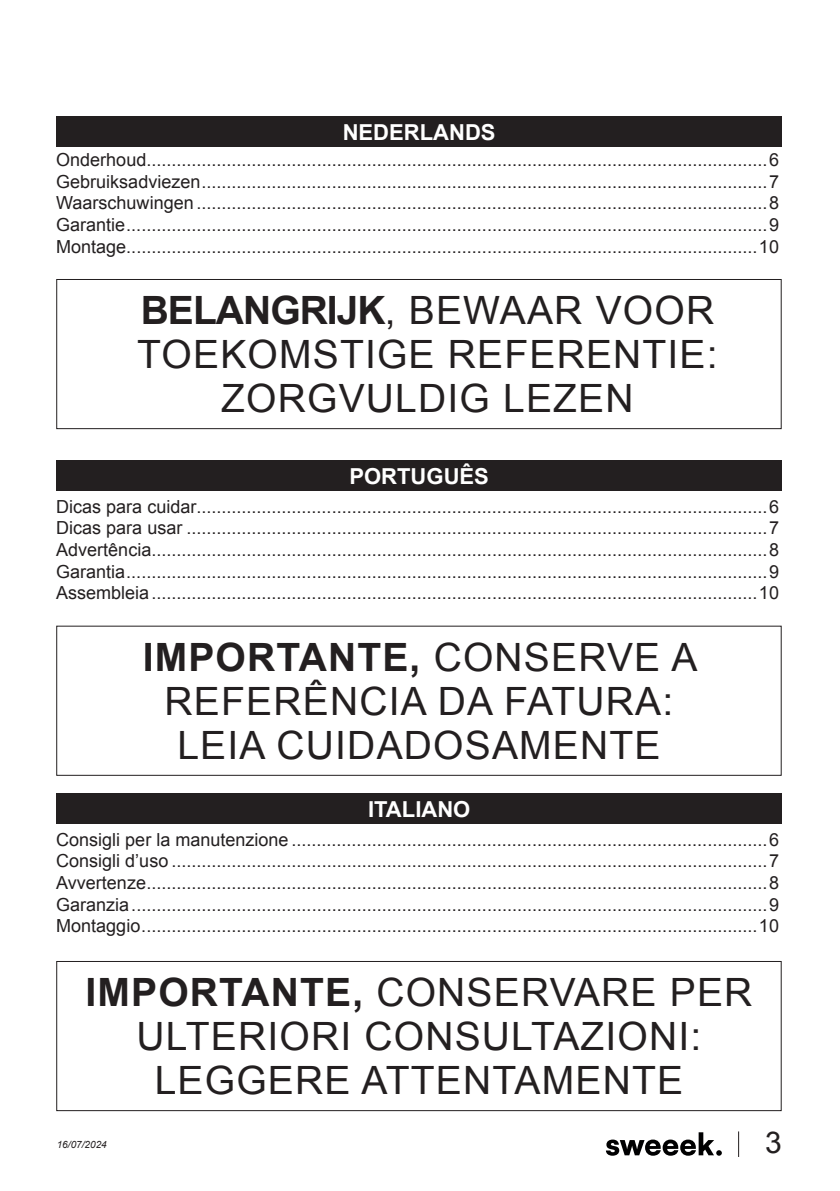
<style>
.page{position:relative;width:840px;height:1191px;background:#fff}
.page>*{position:absolute;margin:0;border:0;box-sizing:border-box;transform-origin:0 0}
.t1{font:39px/44px "Arial";letter-spacing:.03em;color:#231f20;text-align:center}
.t2{font:700 39px "Arial";letter-spacing:.03em;color:#231f20}
.t3{font:30px "Arial";color:#231f20}
.t4{font:700 22px "Arial";color:#fff}
.TITRE-TDM-9PT{font:18px "Arial";color:#231f20}
.t5{font:italic 10px "Arial";color:#231f20}
.s1{font-weight:700}
.s2{font-weight:400}
</style>
<div class="page">
<svg style="left:606px;top:1132px;width:115px;height:23px"></svg>
<div style="left:56px;top:117px;width:725px;height:30px;background:#231f20"></div>
<div style="left:56px;top:279px;width:725px;height:150px;border:1px solid #231f20"></div>
<div style="left:56px;top:460px;width:725px;height:31px;background:#231f20"></div>
<div style="left:56px;top:625px;width:725px;height:151px;border:1px solid #231f20"></div>
<div style="left:56px;top:793px;width:725px;height:31px;background:#231f20"></div>
<div style="left:56px;top:961px;width:725px;height:150px;border:1px solid #231f20"></div>
<p class="t4" style="left:342px;top:118px;width:154px">NEDERLANDS</p>
<p class="TITRE-TDM-9PT" style="left:56px;top:148px;width:723px">Onderhoud............................................................................................................................6</p>
<p class="TITRE-TDM-9PT" style="left:56px;top:170px;width:723px">Gebruiksadviezen.................................................................................................................7</p>
<p class="TITRE-TDM-9PT" style="left:56px;top:191px;width:723px">Waarschuwingen ..................................................................................................................8</p>
<p class="TITRE-TDM-9PT" style="left:56px;top:213px;width:723px">Garantie................................................................................................................................9</p>
<p class="TITRE-TDM-9PT" style="left:56px;top:234px;width:723px">Montage..............................................................................................................................10</p>
<p class="t1" style="left:141px;top:289px;width:574px"><span class="s1">BELANGRIJK</span>, BEWAAR VOOR</p>
<p class="t1" style="left:137px;top:333px;width:581px">TOEKOMSTIGE REFERENTIE:<br>ZORGVULDIG LEZEN</p>
<p class="t4" style="left:349px;top:461px;width:141px">PORTUGUÊS</p>
<p class="TITRE-TDM-9PT" style="left:56px;top:495px;width:723px">Dicas para cuidar..................................................................................................................6</p>
<p class="TITRE-TDM-9PT" style="left:56px;top:516px;width:723px">Dicas para usar ....................................................................................................................7</p>
<p class="TITRE-TDM-9PT" style="left:56px;top:538px;width:723px">Advertência...........................................................................................................................8</p>
<p class="TITRE-TDM-9PT" style="left:56px;top:559px;width:723px">Garantia................................................................................................................................9</p>
<p class="TITRE-TDM-9PT" style="left:56px;top:581px;width:723px">Assembleia.........................................................................................................................10</p>
<p class="t2" style="left:143px;top:631px;width:556px">IMPORTANTE, <span class="s2">CONSERVE A</span></p>
<p class="t1" style="left:164px;top:679px;width:510px">REFERÊNCIA DA FATURA:</p>
<p class="t1" style="left:177px;top:723px;width:484px">LEIA CUIDADOSAMENTE</p>
<p class="t4" style="left:368px;top:794px;width:104px">ITALIANO</p>
<p class="TITRE-TDM-9PT" style="left:56px;top:827px;width:723px">Consigli per la manutenzione ...............................................................................................6</p>
<p class="TITRE-TDM-9PT" style="left:56px;top:849px;width:723px">Consigli d’uso .......................................................................................................................7</p>
<p class="TITRE-TDM-9PT" style="left:56px;top:871px;width:723px">Avvertenze............................................................................................................................8</p>
<p class="TITRE-TDM-9PT" style="left:56px;top:892px;width:723px">Garanzia...............................................................................................................................9</p>
<p class="TITRE-TDM-9PT" style="left:56px;top:914px;width:723px">Montaggio...........................................................................................................................10</p>
<p class="t1" style="left:85px;top:971px;width:668px"><span class="s1">IMPORTANTE,</span> CONSERVARE PER<br>ULTERIORI CONSULTAZIONI:</p>
<p class="t1" style="left:155px;top:1059px;width:529px">LEGGERE ATTENTAMENTE</p>
<p class="t5" style="left:57px;top:1137px;width:52px">16/07/2024</p>
<h2 class="t3" style="left:764px;top:1123px;width:18px">3</h2>
</div>
